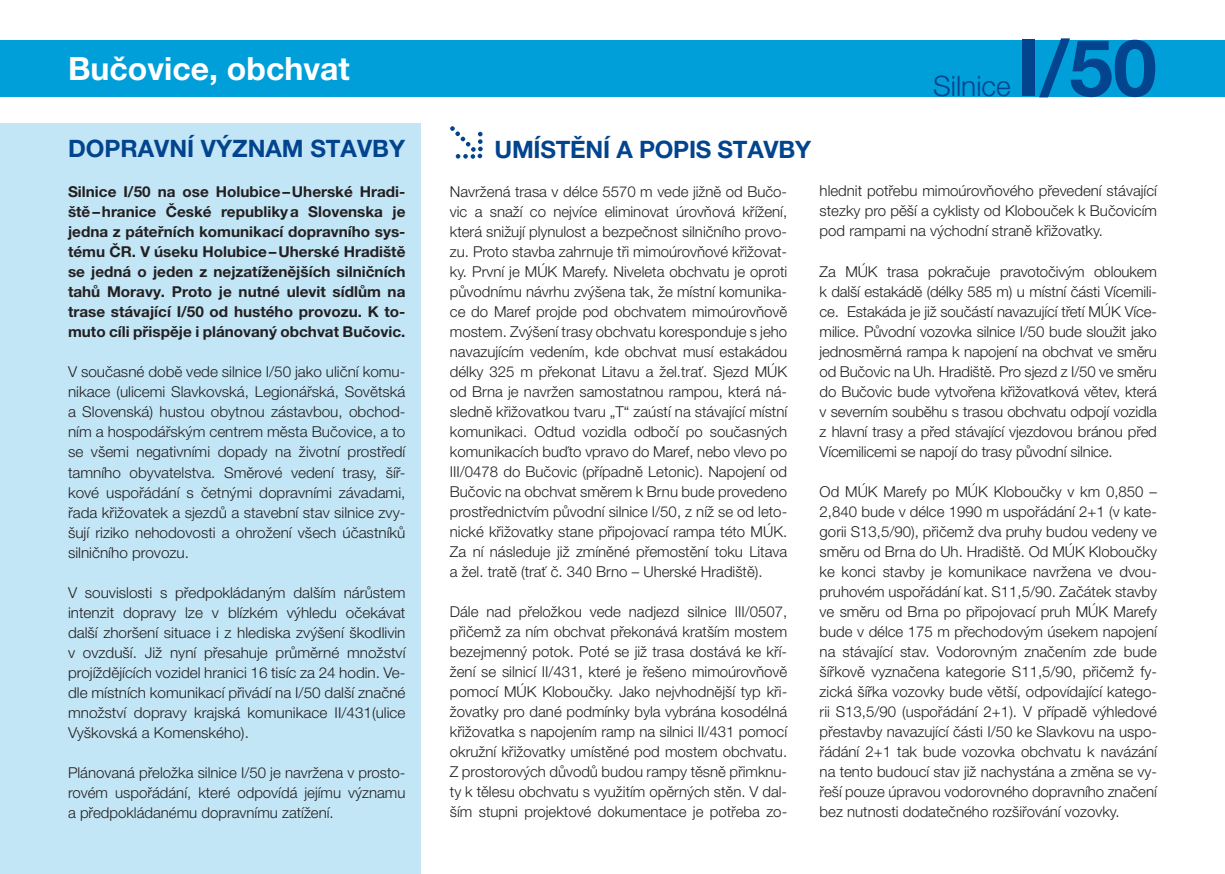
<style>
.page{position:relative;width:1225px;height:874px;background:#fff}
.page>*{position:absolute;margin:0;border:0;box-sizing:border-box;transform-origin:0 0}
.t1{font:700 78.8px "Helvetica Neue LT Pro";color:#02448d}
.t2{font:700 32px "Helvetica Neue LT Pro";color:#fff}
.t3{font:300 28.2px "Helvetica Neue LT Pro";color:#02448d}
.t4{font:700 24px "Helvetica Neue LT Pro";color:#02448d}
.t5{font:300 15px/20px "Helvetica Neue LT Pro";color:#231f20;text-align:justify}
.t6{font:700 15px/20px "Helvetica Neue LT Pro";color:#231f20;text-align:justify}
</style>
<div class="page">
<div style="left:0;top:40px;width:1225px;height:56px;background:#009fda"></div>
<div style="left:0;top:123px;width:421px;height:750px;background:#c3e6f6"></div>
<svg style="left:450px;top:126px;width:33px;height:33px"></svg>
<h2 class="t2" style="left:68px;top:48px;width:283px">Bučovice, obchvat</h2>
<h3 class="t4" style="left:68px;top:133px;width:338px">DOPRAVNÍ VÝZNAM STAVBY</h3>
<p class="t6" style="left:68px;top:181px;width:339px">Silnice I/50 na ose Holubice–Uherské Hradi&shy;ště–hranice České republikya Slovenska je jedna z páteřních komunikací dopravního sys&shy;tému ČR. V úseku Holubice–Uherské Hradiště se jedná o jeden z nejzatíženějších silničních tahů Moravy. Proto je nutné ulevit sídlům na trase stávající I/50 od hustého provozu. K to&shy;muto cíli přispěje i plánovaný obchvat Bučovic.</p>
<p class="t5" style="left:68px;top:361px;width:339px">V současné době vede silnice I/50 jako uliční komu&shy;nikace (ulicemi Slavkovská, Legionářská, Sovětská a Slovenská) hustou obytnou zástavbou, obchod&shy;ním a hospodářským centrem města Bučovice, a to se všemi negativními dopady na životní prostředí tamního obyvatelstva. Směrové vedení trasy, šíř&shy;kové uspořádání s četnými dopravními závadami, řada křižovatek a sjezdů a stavební stav silnice zvy&shy;šují riziko nehodovosti a ohrožení všech účastníků silničního provozu.</p>
<p class="t5" style="left:68px;top:581px;width:339px">V souvislosti s předpokládaným dalším nárůstem intenzit dopravy lze v blízkém výhledu očekávat další zhoršení situace i z hlediska zvýšení škodlivin v ovzduší. Již nyní přesahuje průměrné množství projíždějících vozidel hranici 16 tisíc za 24 hodin. Ve&shy;dle místních komunikací přivádí na I/50 další značné množství dopravy krajská komunikace II/431(ulice Vyškovská a Komenského).</p>
<p class="t5" style="left:68px;top:761px;width:339px">Plánovaná přeložka silnice I/50 je navržena v prosto&shy;rovém uspořádání, které odpovídá jejímu významu a předpokládanému dopravnímu zatížení.</p>
<h3 class="t4" style="left:494px;top:135px;width:318px">UMÍSTĚNÍ A POPIS STAVBY</h3>
<h3 class="t3" style="left:933px;top:69px;width:79px">Silnice</h3>
<h1 class="t1" style="left:1016px;top:19px;width:142px">I/50</h1>
<p class="t5" style="left:450px;top:181px;width:339px">Navržená trasa v délce 5570 m vede jižně od Bučo&shy;vic a snaží co nejvíce eliminovat úrovňová křížení, která snižují plynulost a bezpečnost silničního provo&shy;zu. Proto stavba zahrnuje tři mimoúrovňové křižovat&shy;ky. První je MÚK Marefy. Niveleta obchvatu je oproti původnímu návrhu zvýšena tak, že místní komunika&shy;ce do Maref projde pod obchvatem mimoúrovňově mostem. Zvýšení trasy obchvatu koresponduje s jeho navazujícím vedením, kde obchvat musí estakádou délky 325 m překonat Litavu a žel.trať. Sjezd MÚK od Brna je navržen samostatnou rampou, která ná&shy;sledně křižovatkou tvaru „T“ zaústí na stávající místní komunikaci. Odtud vozidla odbočí po současných komunikacích buďto vpravo do Maref, nebo vlevo po III/0478 do Bučovic (případně Letonic). Napojení od Bučovic na obchvat směrem k Brnu bude provedeno prostřednictvím původní silnice I/50, z níž se od leto&shy;nické křižovatky stane připojovací rampa této MÚK.<br>Za ní následuje již zmíněné přemostění toku Litava a žel. tratě (trať č. 340 Brno – Uherské Hradiště).</p>
<p class="t5" style="left:450px;top:601px;width:339px">Dále nad přeložkou vede nadjezd silnice III/0507, přičemž za ním obchvat překonává kratším mostem bezejmenný potok. Poté se již trasa dostává ke kří&shy;žení se silnicí II/431, které je řešeno mimoúrovňově pomocí MÚK Kloboučky. Jako nejvhodnější typ kři&shy;žovatky pro dané podmínky byla vybrána kosodélná křižovatka s napojením ramp na silnici II/431 pomocí okružní křižovatky umístěné pod mostem obchvatu.<br>Z prostorových důvodů budou rampy těsně přimknu&shy;ty k tělesu obchvatu s využitím opěrných stěn. V dal&shy;ším stupni projektové dokumentace je potřeba zo-</p>
<p class="t5" style="left:819px;top:181px;width:339px">hlednit potřebu mimoúrovňového převedení stávající stezky pro pěší a cyklisty od Klobouček k Bučovicím pod rampami na východní straně křižovatky.</p>
<p class="t5" style="left:819px;top:261px;width:339px">Za MÚK trasa pokračuje pravotočivým obloukem k další estakádě (délky 585 m) u místní části Vícemili&shy;ce. Estakáda je již součástí navazující třetí MÚK Více&shy;milice. Původní vozovka silnice I/50 bude sloužit jako jednosměrná rampa k napojení na obchvat ve směru od Bučovic na Uh. Hradiště. Pro sjezd z I/50 ve směru do Bučovic bude vytvořena křižovatková větev, která v severním souběhu s trasou obchvatu odpojí vozidla z hlavní trasy a před stávající vjezdovou bránou před Vícemilicemi se napojí do trasy původní silnice.</p>
<p class="t5" style="left:819px;top:481px;width:339px">Od MÚK Marefy po MÚK Kloboučky v km 0,850 – 2,840 bude v délce 1990 m uspořádání 2+1 (v kate&shy;gorii S13,5/90), přičemž dva pruhy budou vedeny ve směru od Brna do Uh. Hradiště. Od MÚK Kloboučky ke konci stavby je komunikace navržena ve dvou&shy;pruhovém uspořádání kat. S11,5/90. Začátek stavby ve směru od Brna po připojovací pruh MÚK Marefy bude v délce 175 m přechodovým úsekem napojení na stávající stav. Vodorovným značením zde bude šířkově vyznačena kategorie S11,5/90, přičemž fy&shy;zická šířka vozovky bude větší, odpovídající katego&shy;rii S13,5/90 (uspořádání 2+1). V případě výhledové přestavby navazující části I/50 ke Slavkovu na uspo&shy;řádání 2+1 tak bude vozovka obchvatu k navázání na tento budoucí stav již nachystána a změna se vy&shy;řeší pouze úpravou vodorovného dopravního značení bez nutnosti dodatečného rozšiřování vozovky.</p>
</div>
